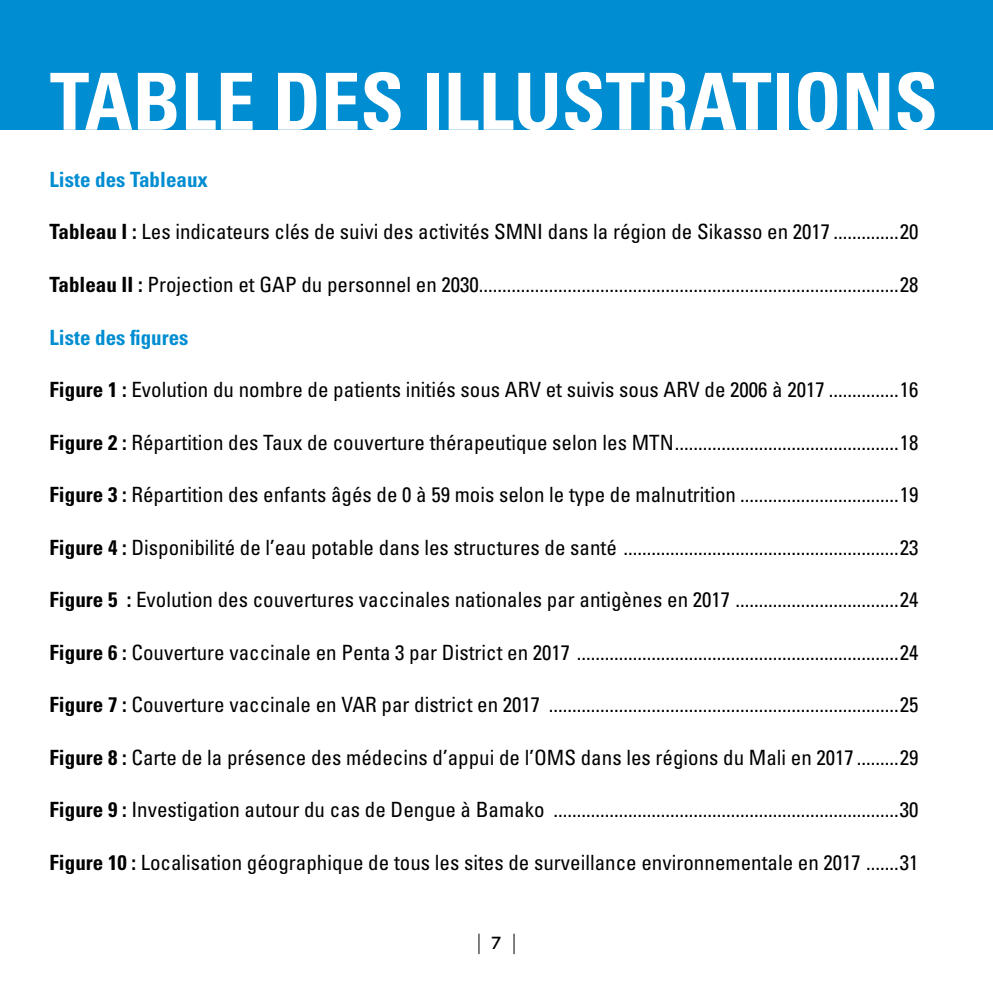
<style>
.page{position:relative;width:993px;height:993px;background:#fff}
.page>*{position:absolute;margin:0;border:0;box-sizing:border-box;transform-origin:0 0}
.t1{font:700 condensed 78.75px "Univers";color:#fff}
.t2{font:condensed 21px "Univers";color:#000}
.t3{font:700 condensed 21px "Univers";color:#008dd1}
.t4{font:700 17.5px "Code";color:#000}
.s1{font-weight:700}
</style>
<div class="page">
<svg style="left:478px;top:933px;width:1px;height:20px"></svg>
<svg style="left:513px;top:933px;width:1px;height:20px"></svg>
<div style="left:0;top:0;width:992px;height:129px;background:#008dd1"></div>
<h1 class="t1" style="left:50px;top:53px;width:889px">TABLE DES ILLUSTRATIONS</h1>
<p class="t3" style="left:50px;top:166px;width:160px">Liste des Tableaux</p>
<p class="t2" style="left:50px;top:218px;width:869px"><span class="s1">Tableau I :</span> Les indicateurs clés de suivi des activités SMNI dans la région de Sikasso en 2017 ..............20</p>
<p class="t2" style="left:50px;top:271px;width:869px"><span class="s1">Tableau II :</span> Projection et GAP du personnel en 2030..........................................................................................28</p>
<p class="t3" style="left:50px;top:324px;width:140px">Liste des figures</p>
<p class="t2" style="left:50px;top:376px;width:869px"><span class="s1">Figure 1 :</span> Evolution du nombre de patients initiés sous ARV et suivis sous ARV de 2006 à 2017 ...............16</p>
<p class="t2" style="left:50px;top:428px;width:869px"><span class="s1">Figure 2 :</span> Répartition des Taux de couverture thérapeutique selon les MTN................................................18</p>
<p class="t2" style="left:50px;top:481px;width:869px"><span class="s1">Figure 3 :</span> Répartition des enfants âgés de 0 à 59 mois selon le type de malnutrition ..................................19</p>
<p class="t2" style="left:50px;top:533px;width:869px"><span class="s1">Figure 4 :</span> Disponibilité de l’eau potable dans les structures de santé ...........................................................23</p>
<p class="t2" style="left:50px;top:586px;width:869px"><span class="s1">Figure 5 :</span> Evolution des couvertures vaccinales nationales par antigènes en 2017 ...................................24</p>
<p class="t2" style="left:50px;top:638px;width:869px"><span class="s1">Figure 6 :</span> Couverture vaccinale en Penta 3 par District en 2017 .....................................................................24</p>
<p class="t2" style="left:50px;top:691px;width:869px"><span class="s1">Figure 7 :</span> Couverture vaccinale en VAR par district en 2017 ...........................................................................25</p>
<p class="t2" style="left:50px;top:743px;width:869px"><span class="s1">Figure 8 :</span> Carte de la présence des médecins d’appui de l’OMS dans les régions du Mali en 2017 .........29</p>
<p class="t2" style="left:50px;top:796px;width:869px"><span class="s1">Figure 9 :</span> Investigation autour du cas de Dengue à Bamako ..........................................................................30</p>
<p class="t2" style="left:50px;top:848px;width:869px"><span class="s1">Figure 10 :</span> Localisation géographique de tous les sites de surveillance environnementale en 2017 .......31</p>
<p class="t4" style="left:492px;top:934px;width:10px">7</p>
</div>
